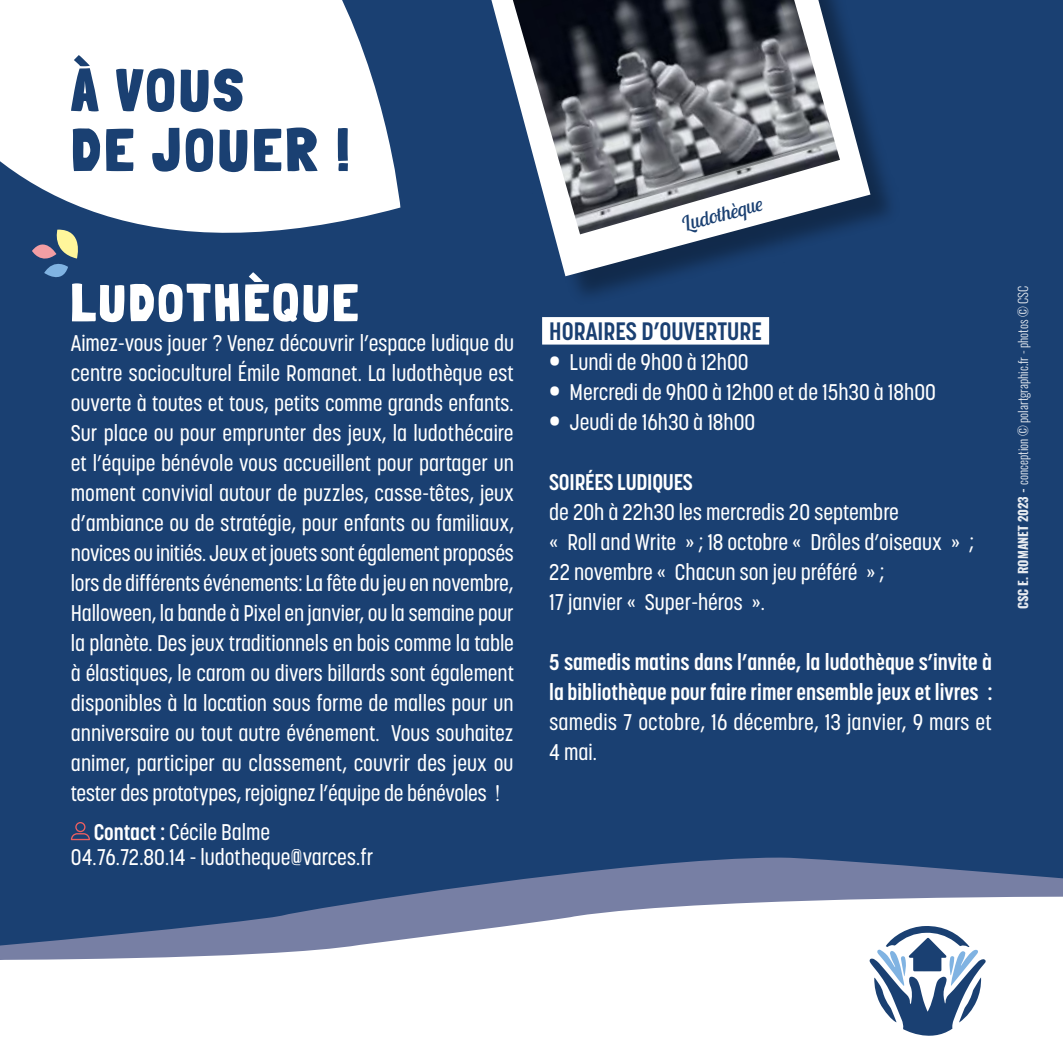
<style>
.page{position:relative;width:1063px;height:1063px;background:#1a4072}
.page>*{position:absolute;margin:0;border:0;box-sizing:border-box;transform-origin:0 0}
.t1{font:900 60px/60px "Londrina Solid";letter-spacing:.07em;color:#1a4072}
.t2{font:900 52.5px "Londrina Solid";letter-spacing:.07em;color:#fff}
.t3{font:700 25px "Korolev Condensed";color:#1a4072}
.t4{font:500 22.5px/30px "Korolev Condensed";color:#fff}
.t5{font:700 22.5px/30px "Korolev Condensed";color:#fff}
.t6{font:italic 20px "Lobster Two";color:#1a4072}
.t7{font:12.5px "Oswald";color:#fff}
.s1{font-weight:700}
.s2{font-size:27.5px}
</style>
<div class="page">
<div style="left:0;top:857px;width:1063px;height:206px;background:#fff"></div>
<svg style="left:0;top:858px;width:1063px;height:102px"></svg>
<svg style="left:71px;top:822px;width:19px;height:18px"></svg>
<svg style="left:869px;top:926px;width:117px;height:118px"></svg>
<svg style="left:0;top:0;width:400px;height:278px;fill:#fff"></svg>
<div style="left:542px;top:317px;width:227px;height:28px;background:#fff"></div>
<div style="left:488px;top:0;width:413px;height:307px;background:#000;opacity:.34"></div>
<svg style="left:491px;top:0;width:379px;height:276px"></svg>
<img style="left:513px;top:0;width:327px;height:234px">
<h1 class="t1" style="left:71px;top:59px;width:279px">À VOUS<br>DE JOUER !</h1>
<h2 class="t2" style="left:71px;top:272px;width:288px">LUDOTHÈQUE</h2>
<p class="t4" style="left:71px;top:328px;width:445px;text-align:justify">Aimez-vous jouer ? Venez découvrir l’espace ludique du centre socioculturel Émile Romanet. La ludothèque est ouverte à toutes et tous, petits comme grands enfants.<br>Sur place ou pour emprunter des jeux, la ludothécaire et l’équipe bénévole vous accueillent pour partager un moment convivial autour de puzzles, casse-têtes, jeux d’ambiance ou de stratégie, pour enfants ou familiaux, novices ou initiés. Jeux et jouets sont également proposés lors de différents événements: La fête du jeu en novembre, Halloween, la bande à Pixel en janvier, ou la semaine pour la planète. Des jeux traditionnels en bois comme la table à élastiques, le carom ou divers billards sont également disponibles à la location sous forme de malles pour un anniversaire ou tout autre événement. Vous souhaitez animer, participer au classement, couvrir des jeux ou tester des prototypes, rejoignez l’équipe de bénévoles !</p>
<p class="t4" style="left:71px;top:820px;width:304px;line-height:25px;text-indent:23px"><span class="s1">Contact :</span> Cécile Balme<br>04.76.72.80.14 - ludotheque@varces.fr</p>
<p class="t6" style="left:679px;top:212px;width:84px;rotate:-15deg">Ludothèque</p>
<p class="t3" style="left:549px;top:317px;width:214px">HORAIRES D’OUVERTURE</p>
<p class="t4" style="left:549px;top:347px;width:201px"><span class="s2">•</span> Lundi de 9h00 à 12h00</p>
<p class="t4" style="left:549px;top:377px;width:388px"><span class="s2">•</span> Mercredi de 9h00 à 12h00 et de 15h30 à 18h00</p>
<p class="t4" style="left:549px;top:407px;width:208px"><span class="s2">•</span> Jeudi de 16h30 à 18h00</p>
<p class="t5" style="left:549px;top:467px;width:145px">SOIRÉES LUDIQUES</p>
<p class="t4" style="left:549px;top:497px;width:426px">de 20h à 22h30 les mercredis 20 septembre<br>« Roll and Write » ; 18 octobre « Drôles d’oiseaux » ; 22 novembre « Chacun son jeu préféré » ;<br>17 janvier « Super-héros ».</p>
<p class="t5" style="left:549px;top:647px;width:445px">5 samedis matins dans l’année, la ludothèque s’invite à la bibliothèque pour faire rimer ensemble jeux et livres :</p>
<p class="t4" style="left:549px;top:707px;width:444px">samedis 7 octobre, 16 décembre, 13 janvier, 9 mars et<br>4 mai.</p>
<p class="t7" style="left:1017px;top:609px;width:325px;rotate:-90deg">CSC E. ROMANET 2023 - conception © polartgraphic.fr - photos © CSC</p>
</div>
